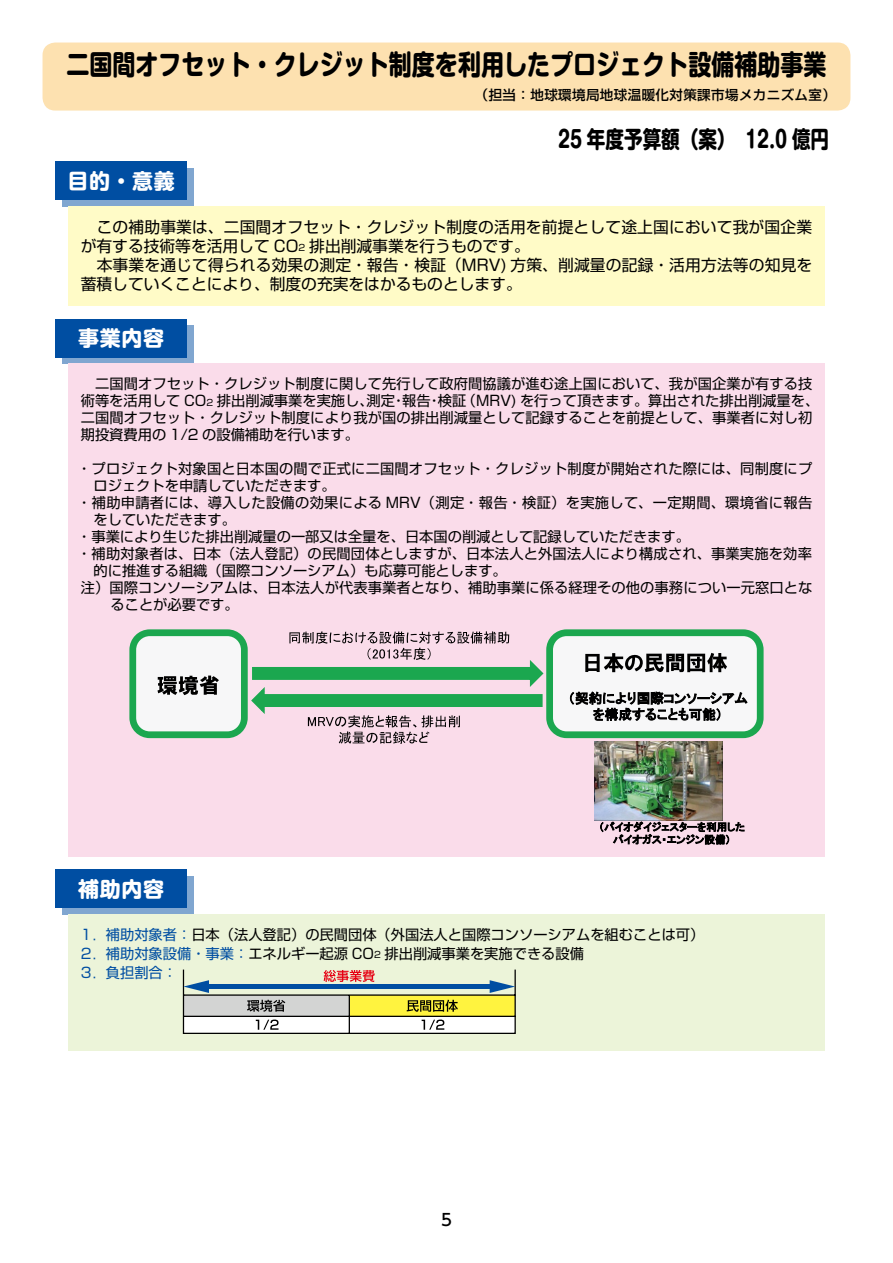
<style>
.page{position:relative;width:893px;height:1263px;background:#fff}
.page>*{position:absolute;margin:0;border:0;box-sizing:border-box;transform-origin:0 0}
.t1{font:700 27.75px "Shin M Go";color:#000;scale:.83 1}
.t2{font:700 23.25px "Shin M Go";color:#000;scale:.8 1}
.t3{font:700 21px "Shin M Go";letter-spacing:.03em;color:#fff}
.t4{font:500 16.5px "UD Shin Go Pro";color:#000}
.t5{font:15.75px/19.2px "Shin Go";letter-spacing:.01em;color:#000}
.t6{font:14.25px/17px "Shin Go";letter-spacing:.005em;color:#000}
.t7{font:500 13.5px "Shin Go";letter-spacing:.03em;color:#000}
.s1{font-size:9px}
.s2{color:#004ea2}
</style>
<div class="page">
<div style="left:62px;top:168px;width:131px;height:38px;background:#80a6d0"></div>
<div style="left:62px;top:876px;width:131px;height:38px;background:#80a6d0"></div>
<svg style="left:62px;top:325px;width:131px;height:39px"></svg>
<div style="left:43px;top:43px;width:807px;height:68px;background:#fde1b0;border-radius:13px"></div>
<div style="left:55px;top:162px;width:132px;height:38px;background:#004ea2"></div>
<div style="left:55px;top:870px;width:132px;height:38px;background:#004ea2"></div>
<div style="left:55px;top:319px;width:132px;height:38px;background:#004ea2"></div>
<div style="left:68px;top:206px;width:757px;height:100px;background:#fffbc7"></div>
<div style="left:68px;top:914px;width:757px;height:136px;background:#ecf4d9"></div>
<div style="left:68px;top:364px;width:757px;height:493px;background:#fadcea"></div>
<div style="left:133px;top:633px;width:111px;height:102px;background:#f7f7f8;border-radius:17px"></div>
<div style="left:129px;top:629px;width:119px;height:109px;border:7px solid #1ba74f;border-radius:17px"></div>
<svg style="left:157px;top:675px;width:62px;height:20px"></svg>
<div style="left:550px;top:633px;width:210px;height:102px;background:#f7f7f8;border-radius:17px"></div>
<div style="left:546px;top:629px;width:218px;height:109px;border:7px solid #1ba74f;border-radius:17px"></div>
<svg style="left:585px;top:653px;width:142px;height:19px"></svg>
<svg style="left:570px;top:691px;width:177px;height:53px"></svg>
<img style="left:594px;top:741px;width:128px;height:80px">
<svg style="left:600px;top:821px;width:144px;height:23px"></svg>
<svg style="left:251px;top:631px;width:293px;height:113px"></svg>
<svg style="left:182px;top:969px;width:334px;height:65px"></svg>
<h1 class="t1" style="left:66px;top:44px;width:917px">二国間オフセット・クレジット制度を利用したプロジェクト設備補助事業</h1>
<p class="t7" style="left:475px;top:86px;width:363px">（担当：地球環境局地球温暖化対策課市場メカニズム室）</p>
<h2 class="t2" style="left:558px;top:122px;width:340px">25 年度予算額（案）　12.0 億円</h2>
<h3 class="t3" style="left:67px;top:165px;width:109px">目的・意義</h3>
<p class="t5" style="left:81px;top:216px;width:733px">　この補助事業は、二国間オフセット・クレジット制度の活用を前提として途上国において我が国企業が有する技術等を活用して CO<span class="s1">2</span> 排出削減事業を行うものです。<br>　本事業を通じて得られる効果の測定・報告・検証（MRV) 方策、削減量の記録・活用方法等の知見を蓄積していくことにより、制度の充実をはかるものとします。</p>
<h3 class="t3" style="left:78px;top:322px;width:87px">事業内容</h3>
<p class="t6" style="left:81px;top:374px;width:740px">　二国間オフセット・クレジット制度に関して先行して政府間協議が進む途上国において、我が国企業が有する技術等を活用して CO<span class="s1">2</span> 排出削減事業を実施し、測定・報告・検証（MRV) を行って頂きます。算出された排出削減量を、二国間オフセット・クレジット制度により我が国の排出削減量として記録することを前提として、事業者に対し初期投資費用の 1/2 の設備補助を行います。</p>
<p class="t6" style="left:77px;top:459px;width:736px">・プロジェクト対象国と日本国の間で正式に二国間オフセット・クレジット制度が開始された際には、同制度にプ</p>
<p class="t6" style="left:94px;top:476px;width:244px">ロジェクトを申請していただきます。</p>
<p class="t6" style="left:77px;top:493px;width:736px">・補助申請者には、導入した設備の効果による MRV（測定・報告・検証）を実施して、一定期間、環境省に報告</p>
<p class="t6" style="left:94px;top:510px;width:144px">をしていただきます。</p>
<p class="t6" style="left:77px;top:527px;width:614px">・事業により生じた排出削減量の一部又は全量を、日本国の削減として記録していただきます。</p>
<p class="t6" style="left:77px;top:544px;width:736px">・補助対象者は、日本（法人登記）の民間団体としますが、日本法人と外国法人により構成され、事業実施を効率</p>
<p class="t6" style="left:94px;top:561px;width:415px">的に推進する組織（国際コンソーシアム）も応募可能とします。</p>
<p class="t6" style="left:81px;top:578px;width:733px">注）国際コンソーシアムは、日本法人が代表事業者となり、補助事業に係る経理その他の事務につい一元窓口とな</p>
<p class="t6" style="left:111px;top:595px;width:130px">ることが必要です。</p>
<h3 class="t3" style="left:78px;top:873px;width:87px">補助内容</h3>
<p class="t6" style="left:81px;top:924px;width:625px;line-height:19.2px"><span class="s2">1．補助対象者：</span>日本（法人登記）の民間団体（外国法人と国際コンソーシアムを組むことは可）<br><span class="s2">2．補助対象設備・事業：</span>エネルギー起源 CO<span class="s1">2</span> 排出削減事業を実施できる設備<br><span class="s2">3．負担割合：</span></p>
<p class="t4" style="left:441px;top:1207px;width:12px">5</p>
</div>
